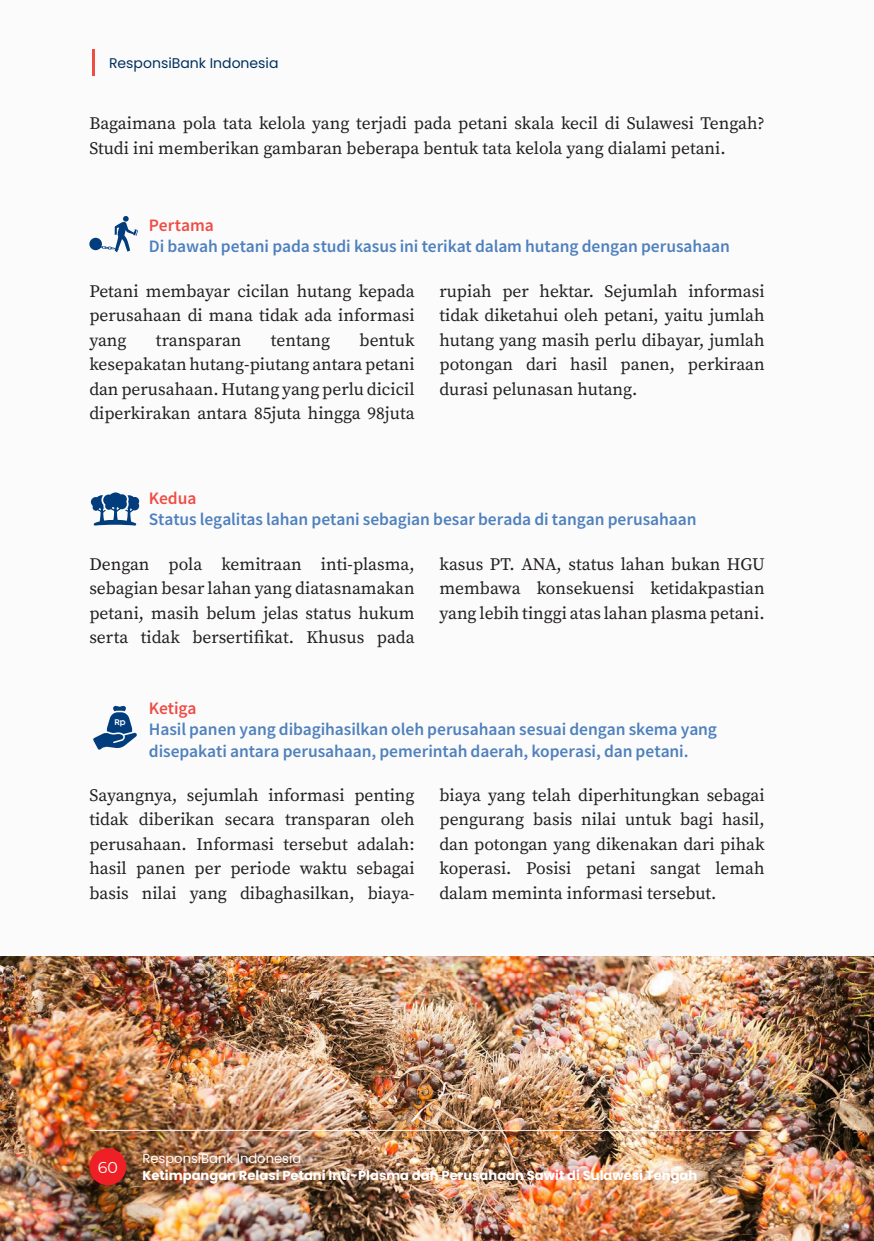
<style>
.page{position:relative;width:874px;height:1241px;background:#fff}
.page>*{position:absolute;margin:0;border:0;box-sizing:border-box;transform-origin:0 0}
.isi{font:17.5px/24.5px "Source Serif Pro";color:#231f20;text-align:justify}
.Headline_16_20_Cente{font:600 17.5px/21px "Source Sans Pro";letter-spacing:-.005em;color:#4f81bd}
.t1{font:15.75px "Montserrat";color:#fff}
.t2{font:14px "Poppins";color:#00315f}
.t3{font:700 13.12px "Poppins";color:#fff}
.t4{font:13.12px "Poppins";color:#fff}
.t5{font:600 7.7px "COCOGOOSE";color:#fff}
.s1{color:#ef4d44}
</style>
<div class="page">
<div style="left:0;top:0;width:873px;height:956px;background:#fbfbfc"></div>
<img style="left:0;top:956px;width:873px;height:284px">
<div style="left:89px;top:1148px;width:37px;height:36px;background:#ee2026;border-radius:50%"></div>
<hr style="left:90px;top:1129px;width:673px;height:1px;background:#fff">
<hr style="left:92px;top:49px;width:2px;height:26px;background:#ef4d44">
<svg style="left:89px;top:216px;width:49px;height:36px"></svg>
<svg style="left:91px;top:492px;width:48px;height:33px"></svg>
<svg style="left:93px;top:705px;width:44px;height:44px"></svg>
<p class="t2" style="left:109px;top:55px;width:171px">ResponsiBank Indonesia</p>
<p class="isi" style="left:89px;top:111px;width:676px">Bagaimana pola tata kelola yang terjadi pada petani skala kecil di Sulawesi Tengah?<br>Studi ini memberikan gambaran beberapa bentuk tata kelola yang dialami petani.</p>
<p class="Headline_16_20_Cente" style="left:149px;top:215px;width:582px"><span class="s1">Pertama<br></span>Di bawah petani pada studi kasus ini terikat dalam hutang dengan perusahaan</p>
<p class="isi" style="left:89px;top:278px;width:326px">Petani membayar cicilan hutang kepada perusahaan di mana tidak ada informasi yang</p>
<p class="isi" style="left:439px;top:278px;width:326px">rupiah per hektar. Sejumlah informasi tidak diketahui oleh petani, yaitu jumlah hutang yang masih perlu dibayar, jumlah potongan dari hasil panen, perkiraan durasi pelunasan hutang.</p>
<p class="isi" style="left:89px;top:327px;width:326px;text-indent:270px">bentuk kesepakatan hutang-piutang antara petani dan perusahaan. Hutang yang perlu dicicil diperkirakan antara 85juta hingga 98juta</p>
<p class="isi" style="left:156px;top:327px;width:87px">transparan</p>
<p class="isi" style="left:271px;top:327px;width:61px">tentang</p>
<p class="Headline_16_20_Cente" style="left:149px;top:488px;width:548px"><span class="s1">Kedua<br></span>Status legalitas lahan petani sebagian besar berada di tangan perusahaan</p>
<p class="isi" style="left:89px;top:551px;width:326px">Dengan pola kemitraan inti-plasma, sebagian besar lahan yang diatasnamakan petani, masih belum jelas status hukum serta tidak bersertifikat. Khusus pada</p>
<p class="isi" style="left:439px;top:551px;width:326px">kasus PT. ANA, status lahan bukan HGU membawa konsekuensi ketidakpastian yang lebih tinggi atas lahan plasma petani.</p>
<p class="Headline_16_20_Cente" style="left:149px;top:698px;width:569px"><span class="s1">Ketiga<br></span>Hasil panen yang dibagihasilkan oleh perusahaan sesuai dengan skema yang disepakati antara perusahaan, pemerintah daerah, koperasi, dan petani.</p>
<p class="isi" style="left:89px;top:782px;width:326px">Sayangnya, sejumlah informasi penting tidak diberikan secara transparan oleh perusahaan. Informasi tersebut adalah: hasil panen per periode waktu sebagai basis nilai yang dibaghasilkan, biaya-</p>
<p class="isi" style="left:439px;top:782px;width:326px">biaya yang telah diperhitungkan sebagai pengurang basis nilai untuk bagi hasil, dan potongan yang dikenakan dari pihak koperasi. Posisi petani sangat lemah dalam meminta informasi tersebut.</p>
<p class="t5" style="left:114px;top:717px;width:13px">Rp</p>
<p class="t1" style="left:98px;top:1155px;width:22px">60</p>
<p class="t4" style="left:142px;top:1150px;width:160px">ResponsiBank Indonesia</p>
<p class="t3" style="left:142px;top:1167px;width:556px">Ketimpangan Relasi Petani Inti-Plasma dan Perusahaan Sawit di Sulawesi Tengah</p>
</div>
